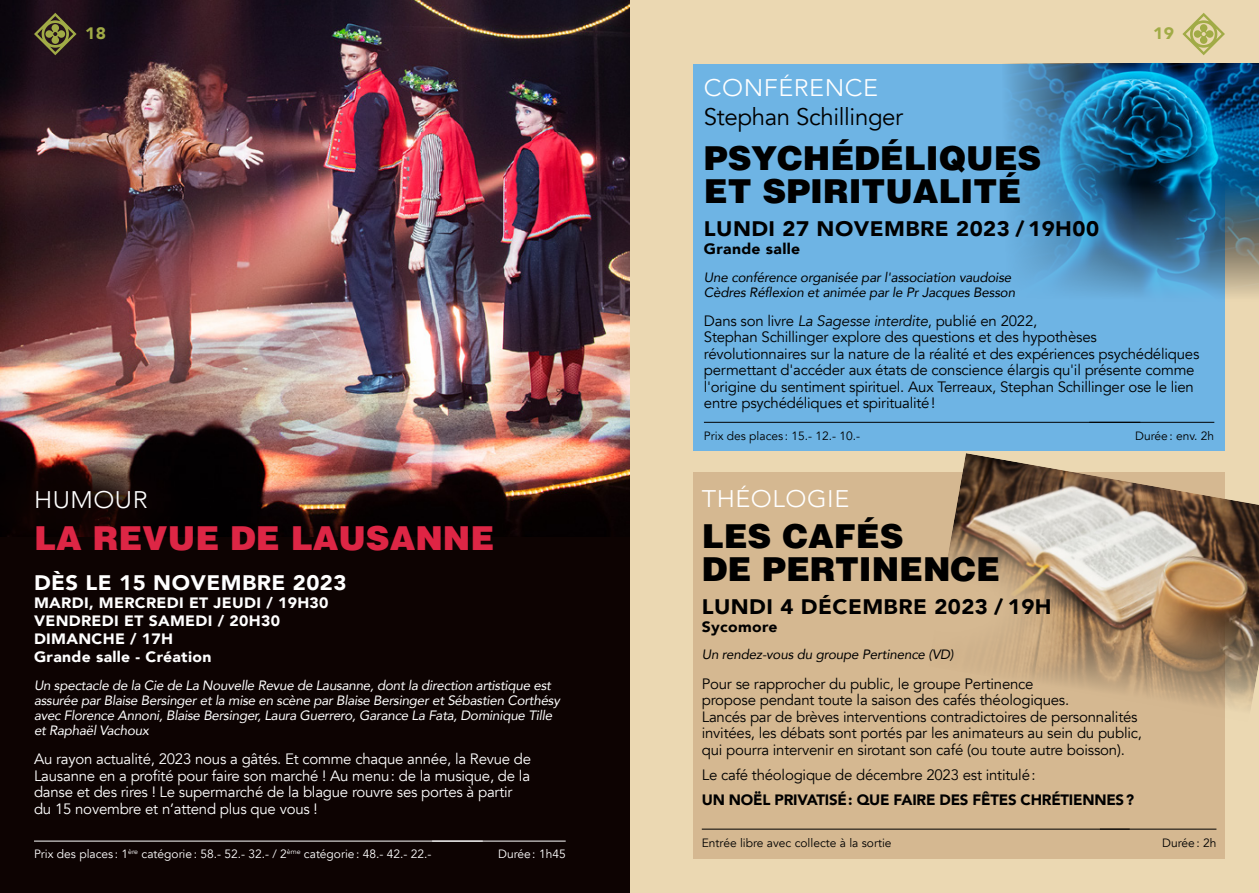
<style>
.page{position:relative;width:1259px;height:893px;background:#fff}
.page>*{position:absolute;margin:0;border:0;box-sizing:border-box;transform-origin:0 0}
.t1{font:900 33px/33px "Helvetica LT Std";color:#000}
.t2{font:900 33px "Helvetica LT Std";color:#dd2645}
.t3{font:300 24px "Avenir";letter-spacing:.02em;color:#fff;scale:1.05 1}
.t4{font:24px "Avenir";letter-spacing:-.015em;color:#000}
.t5{font:900 21px "Avenir";letter-spacing:.02em;color:#000;scale:1.05 1}
.t6{font:900 21px "Avenir";letter-spacing:.02em;color:#fff;scale:1.05 1}
.t7{font:900 16.5px "Avenir";color:#a1ab46;scale:1.05 1}
.t8{font:15px/16.5px "Avenir";letter-spacing:-.015em;color:#000}
.t9{font:15px/16.5px "Avenir";letter-spacing:-.015em;color:#fff}
.t10{font:900 15px/18px "Avenir";letter-spacing:.02em;color:#fff;scale:1.05 1}
.t11{font:900 15px "Avenir";letter-spacing:-.015em;color:#000}
.t12{font:900 15px "Avenir";letter-spacing:.02em;color:#000;scale:1.05 1}
.t13{font:italic 13.5px/15px "Avenir";letter-spacing:-.02em;color:#fff}
.t14{font:italic 13.5px/15px "Avenir";letter-spacing:-.015em;color:#000}
.t15{font:12px "Avenir";color:#000}
.t16{font:12px "Avenir";color:#fff}
.s1{font-style:italic}
.s2{color:#df2444}
</style>
<div class="page">
<div style="left:629px;top:0;width:630px;height:893px;background:#ebd8b2"></div>
<div style="left:693px;top:64px;width:532px;height:387px;background:#6eb4e4"></div>
<div style="left:0;top:0;width:629px;height:893px;background:#0d0302"></div>
<img style="left:0;top:0;width:629px;height:536px">
<img style="left:1007px;top:64px;width:252px;height:232px">
<svg style="left:0;top:459px;width:187px;height:78px"></svg>
<svg style="left:1182px;top:13px;width:43px;height:42px"></svg>
<svg style="left:34px;top:13px;width:43px;height:42px;background:#4e462a"></svg>
<div style="left:693px;top:472px;width:532px;height:387px;background:#d5b891"></div>
<hr style="left:432px;top:841px;width:134px;height:1px;background:#fff">
<hr style="left:34px;top:841px;width:449px;height:1px;background:#fff">
<hr style="left:1100px;top:829px;width:116px;height:1px;background:#000">
<hr style="left:702px;top:829px;width:427px;height:1px;background:#000">
<img style="left:953px;top:453px;width:306px;height:256px">
<svg style="left:816px;top:523px;width:267px;height:167px"></svg>
<hr style="left:1089px;top:422px;width:125px;height:1px;background:#000">
<hr style="left:704px;top:422px;width:436px;height:1px;background:#000">
<p class="t7" style="left:85px;top:20px;width:21px">18</p>
<p class="t7" style="left:1153px;top:20px;width:21px">19</p>
<h2 class="t3" style="left:704px;top:74px;width:167px">CONFÉRENCE</h2>
<h2 class="t4" style="left:704px;top:102px;width:201px">Stephan Schillinger</h2>
<h1 class="t1" style="left:704px;top:141px;width:339px">PSYCHÉDÉLIQUES<br>ET SPIRITUALITÉ</h1>
<h3 class="t5" style="left:704px;top:210px;width:378px">LUNDI 27 NOVEMBRE 2023 / 19H00</h3>
<p class="t12" style="left:704px;top:236px;width:93px">Grande salle</p>
<p class="t14" style="left:704px;top:269px;width:313px">Une conférence organisée par l'association vaudoise<br>Cèdres Réflexion et animée par le Pr Jacques Besson</p>
<p class="t8" style="left:704px;top:313px;width:497px">Dans son livre <span class="s1">La Sagesse interdite</span>, publié en 2022,<br>Stephan Schillinger explore des questions et des hypothèses révolutionnaires sur la nature de la réalité et des expériences psychédéliques permettant d'accéder aux états de conscience élargis qu'il présente comme l'origine du sentiment spirituel. Aux Terreaux, Stephan Schillinger ose le lien entre psychédéliques et spiritualité!</p>
<h2 class="t3" style="left:34px;top:486px;width:110px">HUMOUR</h2>
<h1 class="t2" style="left:34px;top:516px;width:462px">LA REVUE DE LAUSA<span class="s2">N</span>NE</h1>
<h3 class="t6" style="left:34px;top:565px;width:299px">DÈS LE 15 NOVEMBRE 2023</h3>
<p class="t10" style="left:34px;top:594px;width:282px">MARDI, MERCREDI ET JEUDI / 19H30<br>VENDREDI ET SAMEDI / 20H30<br>DIMANCHE / 17H<br>Grande salle - Création</p>
<p class="t13" style="left:34px;top:678px;width:527px">Un spectacle de la Cie de La Nouvelle Revue de Lausanne, dont la direction artistique est assurée par Blaise Bersinger et la mise en scène par Blaise Bersinger et Sébastien Corthésy avec Florence Annoni, Blaise Bersinger, Laura Guerrero, Garance La Fata, Dominique Tille et Raphaël Vachoux</p>
<p class="t9" style="left:34px;top:751px;width:499px">Au rayon actualité, 2023 nous a gâtés. Et comme chaque année, la Revue de Lausanne en a profité pour faire son marché ! Au menu: de la musique, de la danse et des rires ! Le supermarché de la blague rouvre ses portes à partir du 15 novembre et n’attend plus que vous !</p>
<p class="t16" style="left:34px;top:847px;width:399px">Prix des places : 1<sup>ère</sup> catégorie: 58.- 52.- 32.- / 2<sup>ème</sup> catégorie: 48.- 42.- 22.-</p>
<p class="t16" style="left:498px;top:847px;width:69px">Durée: 1h45</p>
<p class="t15" style="left:704px;top:428px;width:158px">Prix des places : 15.- 12.- 10.-</p>
<p class="t15" style="left:1135px;top:428px;width:81px">Durée: env. 2h</p>
<h2 class="t3" style="left:702px;top:484px;width:142px">THÉOLOGIE</h2>
<h1 class="t1" style="left:702px;top:519px;width:300px">LES CAFÉS<br>DE PERTINENCE</h1>
<h3 class="t5" style="left:702px;top:588px;width:335px">LUNDI 4 DÉCEMBRE 2023 / 19H</h3>
<p class="t12" style="left:702px;top:614px;width:74px">Sycomore</p>
<p class="t14" style="left:702px;top:647px;width:253px">Un rendez-vous du groupe Pertinence (VD)</p>
<p class="t8" style="left:702px;top:675px;width:441px">Pour se rapprocher du public, le groupe Pertinence<br>propose pendant toute la saison des cafés théologiques.<br>Lancés par de brèves interventions contradictoires de personnalités invitées, les débats sont portés par les animateurs au sein du public, qui pourra intervenir en sirotant son café (ou toute autre boisson).</p>
<p class="t8" style="left:702px;top:766px;width:335px">Le café théologique de décembre 2023 est intitulé:</p>
<p class="t11" style="left:702px;top:787px;width:434px">UN NOËL PRIVATISÉ : QUE FAIRE DES FÊTES CHRÉTIENNES ?</p>
<p class="t15" style="left:702px;top:835px;width:191px">Entrée libre avec collecte à la sortie</p>
<p class="t15" style="left:1162px;top:835px;width:56px">Durée: 2h</p>
</div>
